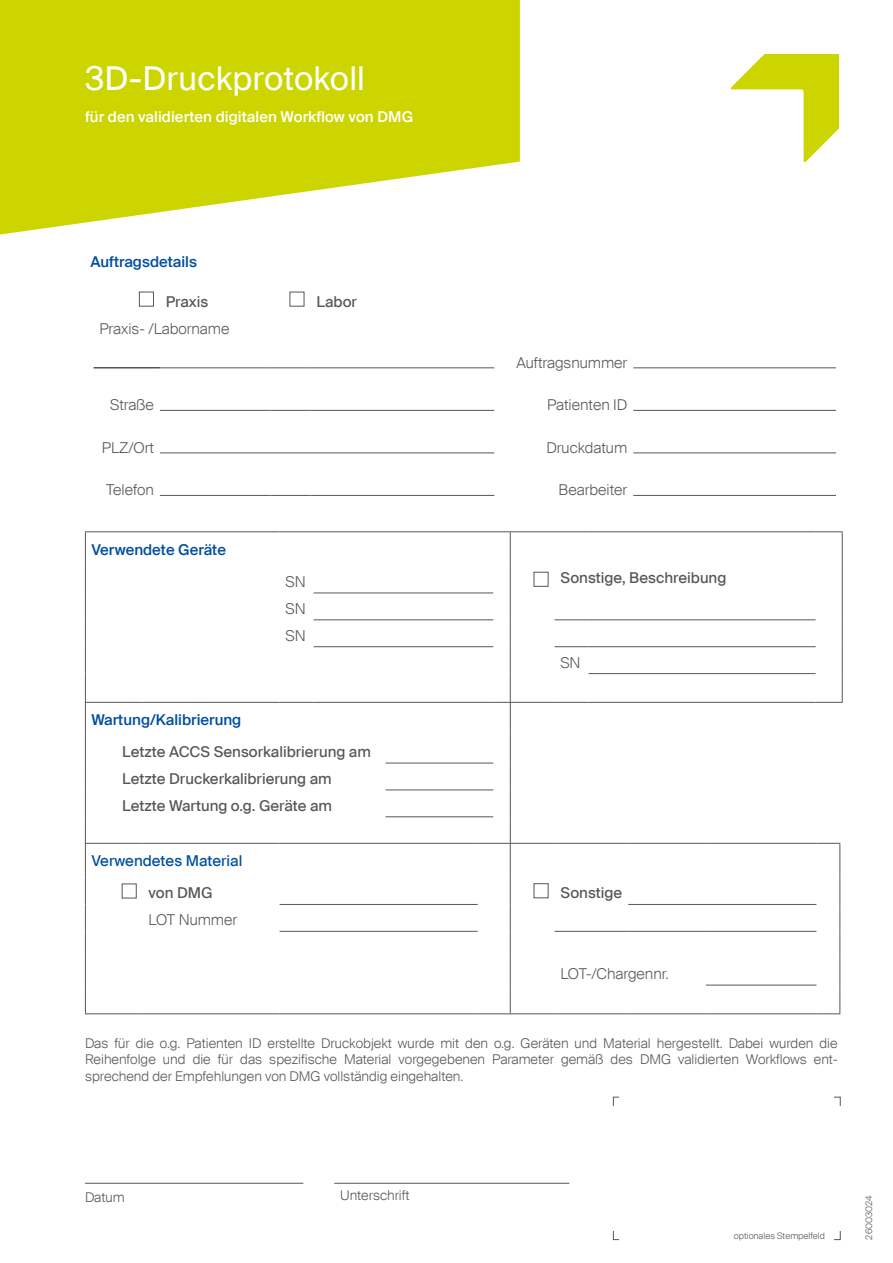
<style>
.page{position:relative;width:893px;height:1263px;background:#fff}
.page>*{position:absolute;margin:0;border:0;box-sizing:border-box;transform-origin:0 0}
.t1{font:33px "Suisse Intl";letter-spacing:.005em;color:#fff}
.t2{font:15px/26.8px "Suisse Intl";color:#575756}
.t3{font:300 15px/26.8px "Suisse Intl";color:#575756}
.t4{font:500 15px "Suisse Intl";color:#004f9e}
.t5{font:500 15px "Suisse Intl";letter-spacing:.005em;color:#fff}
.t6{font:15px "Suisse Intl";color:#004f9e}
.t7{font:300 13.5px/16.5px "Suisse Intl";color:#575756;text-align:justify}
.t8{font:300 9px "Suisse Intl";color:#575756}
</style>
<div class="page">
<svg style="left:0;top:0;width:520px;height:235px;fill:#cdd500"></svg>
<svg style="left:730px;top:54px;width:109px;height:109px"></svg>
<hr style="left:85px;top:1183px;width:218px;height:1px;background:#575756">
<hr style="left:334px;top:1183px;width:112px;height:1px;background:#575756">
<hr style="left:446px;top:1183px;width:34px;height:1px;background:#575756">
<hr style="left:480px;top:1183px;width:89px;height:1px;background:#575756">
<hr style="left:94px;top:368px;width:66px;height:1px;background:#000">
<hr style="left:160px;top:368px;width:110px;height:1px;background:#575756">
<hr style="left:270px;top:368px;width:40px;height:1px;background:#575756">
<hr style="left:310px;top:368px;width:184px;height:1px;background:#575756">
<hr style="left:633px;top:368px;width:203px;height:1px;background:#575756">
<hr style="left:160px;top:410px;width:110px;height:1px;background:#575756">
<hr style="left:270px;top:410px;width:40px;height:1px;background:#575756">
<hr style="left:310px;top:410px;width:184px;height:1px;background:#575756">
<hr style="left:633px;top:410px;width:203px;height:1px;background:#575756">
<hr style="left:160px;top:453px;width:110px;height:1px;background:#575756">
<hr style="left:270px;top:453px;width:40px;height:1px;background:#575756">
<hr style="left:310px;top:453px;width:184px;height:1px;background:#575756">
<hr style="left:160px;top:495px;width:110px;height:1px;background:#575756">
<hr style="left:270px;top:495px;width:40px;height:1px;background:#575756">
<hr style="left:310px;top:495px;width:184px;height:1px;background:#575756">
<hr style="left:633px;top:453px;width:203px;height:1px;background:#575756">
<hr style="left:633px;top:495px;width:203px;height:1px;background:#575756">
<div style="left:139px;top:292px;width:15px;height:15px;border:1px solid #575756"></div>
<div style="left:290px;top:292px;width:14px;height:15px;border:1px solid #575756"></div>
<hr style="left:85px;top:532px;width:1px;height:34px;background:#575756">
<hr style="left:85px;top:531px;width:58px;height:1px;background:#575756">
<hr style="left:143px;top:531px;width:137px;height:1px;background:#575756">
<hr style="left:280px;top:531px;width:34px;height:1px;background:#575756">
<hr style="left:314px;top:531px;width:179px;height:1px;background:#575756">
<svg style="left:493px;top:531px;width:17px;height:1px"></svg>
<hr style="left:510px;top:532px;width:1px;height:34px;background:#575756">
<hr style="left:510px;top:531px;width:44px;height:1px;background:#575756">
<hr style="left:554px;top:531px;width:34px;height:1px;background:#575756">
<hr style="left:588px;top:531px;width:228px;height:1px;background:#575756">
<svg style="left:816px;top:531px;width:27px;height:1px"></svg>
<hr style="left:842px;top:532px;width:1px;height:34px;background:#575756">
<hr style="left:314px;top:593px;width:179px;height:1px;background:#575756">
<hr style="left:314px;top:620px;width:179px;height:1px;background:#575756">
<hr style="left:554px;top:620px;width:34px;height:1px;background:#575756">
<hr style="left:588px;top:620px;width:228px;height:1px;background:#575756">
<hr style="left:314px;top:646px;width:179px;height:1px;background:#575756">
<hr style="left:554px;top:646px;width:34px;height:1px;background:#575756">
<hr style="left:588px;top:646px;width:228px;height:1px;background:#575756">
<svg style="left:85px;top:566px;width:1px;height:136px"></svg>
<hr style="left:85px;top:702px;width:58px;height:1px;background:#575756">
<hr style="left:143px;top:702px;width:137px;height:1px;background:#575756">
<hr style="left:280px;top:702px;width:34px;height:1px;background:#575756">
<hr style="left:314px;top:702px;width:179px;height:1px;background:#575756">
<svg style="left:493px;top:566px;width:18px;height:137px"></svg>
<hr style="left:510px;top:702px;width:44px;height:1px;background:#575756">
<hr style="left:554px;top:702px;width:34px;height:1px;background:#575756">
<hr style="left:588px;top:673px;width:228px;height:1px;background:#575756">
<hr style="left:588px;top:702px;width:228px;height:1px;background:#575756">
<svg style="left:816px;top:566px;width:27px;height:137px"></svg>
<div style="left:534px;top:572px;width:14px;height:15px;border:1px solid #575756"></div>
<hr style="left:85px;top:844px;width:1px;height:33px;background:#575756">
<hr style="left:85px;top:843px;width:58px;height:1px;background:#575756">
<hr style="left:143px;top:843px;width:137px;height:1px;background:#575756">
<hr style="left:280px;top:843px;width:198px;height:1px;background:#575756">
<hr style="left:478px;top:843px;width:32px;height:1px;background:#575756">
<hr style="left:510px;top:844px;width:1px;height:33px;background:#575756">
<hr style="left:510px;top:843px;width:44px;height:1px;background:#575756">
<hr style="left:554px;top:843px;width:74px;height:1px;background:#575756">
<hr style="left:628px;top:843px;width:78px;height:1px;background:#575756">
<hr style="left:706px;top:843px;width:110px;height:1px;background:#575756">
<svg style="left:816px;top:843px;width:24px;height:1px"></svg>
<hr style="left:839px;top:844px;width:1px;height:33px;background:#575756">
<hr style="left:280px;top:904px;width:198px;height:1px;background:#575756">
<hr style="left:628px;top:904px;width:78px;height:1px;background:#575756">
<hr style="left:706px;top:904px;width:110px;height:1px;background:#575756">
<hr style="left:280px;top:931px;width:198px;height:1px;background:#575756">
<hr style="left:554px;top:931px;width:74px;height:1px;background:#575756">
<hr style="left:628px;top:931px;width:78px;height:1px;background:#575756">
<hr style="left:706px;top:931px;width:110px;height:1px;background:#575756">
<svg style="left:85px;top:877px;width:1px;height:136px"></svg>
<hr style="left:85px;top:1013px;width:58px;height:1px;background:#575756">
<hr style="left:143px;top:1013px;width:137px;height:1px;background:#575756">
<hr style="left:280px;top:1013px;width:198px;height:1px;background:#575756">
<hr style="left:478px;top:1013px;width:32px;height:1px;background:#575756">
<svg style="left:510px;top:877px;width:1px;height:136px"></svg>
<hr style="left:510px;top:1013px;width:44px;height:1px;background:#575756">
<hr style="left:554px;top:1013px;width:74px;height:1px;background:#575756">
<hr style="left:628px;top:1013px;width:78px;height:1px;background:#575756">
<hr style="left:706px;top:1013px;width:110px;height:1px;background:#575756">
<hr style="left:706px;top:985px;width:110px;height:1px;background:#575756">
<svg style="left:816px;top:877px;width:24px;height:137px"></svg>
<div style="left:122px;top:883px;width:15px;height:15px;border:1px solid #575756"></div>
<div style="left:534px;top:883px;width:14px;height:15px;border:1px solid #575756"></div>
<hr style="left:85px;top:702px;width:1px;height:34px;background:#575756">
<hr style="left:510px;top:702px;width:1px;height:34px;background:#575756">
<hr style="left:386px;top:763px;width:107px;height:1px;background:#575756">
<hr style="left:386px;top:790px;width:107px;height:1px;background:#575756">
<svg style="left:85px;top:736px;width:1px;height:107px"></svg>
<hr style="left:386px;top:816px;width:107px;height:1px;background:#575756">
<svg style="left:510px;top:736px;width:1px;height:108px"></svg>
<h1 class="t1" style="left:85px;top:59px;width:281px">3D-Druckprotokoll</h1>
<p class="t5" style="left:85px;top:108px;width:330px">für den validierten digitalen Workflow von DMG</p>
<p class="t4" style="left:90px;top:253px;width:108px">Auftragsdetails</p>
<p class="t2" style="left:166px;top:288px;width:44px">Praxis</p>
<p class="t2" style="left:316px;top:288px;width:42px">Labor</p>
<p class="t3" style="left:100px;top:315px;width:131px">Praxis- /Laborname</p>
<p class="t3" style="left:516px;top:349px;width:112px">Auftragsnummer</p>
<p class="t3" style="left:110px;top:392px;width:45px">Straße</p>
<p class="t3" style="left:547px;top:392px;width:82px">Patienten ID</p>
<p class="t3" style="left:102px;top:434px;width:53px">PLZ/Ort</p>
<p class="t3" style="left:546px;top:434px;width:82px">Druckdatum</p>
<p class="t3" style="left:106px;top:477px;width:49px">Telefon</p>
<p class="t3" style="left:559px;top:477px;width:70px">Bearbeiter</p>
<p class="t4" style="left:91px;top:541px;width:136px">Verwendete Geräte</p>
<p class="t3" style="left:286px;top:568px;width:22px">SN</p>
<p class="t2" style="left:560px;top:565px;width:167px">Sonstige, Beschreibung</p>
<p class="t3" style="left:286px;top:595px;width:22px">SN<br>SN</p>
<p class="t3" style="left:560px;top:649px;width:22px">SN</p>
<p class="t4" style="left:91px;top:711px;width:151px">Wartung/Kalibrierung</p>
<p class="t2" style="left:122px;top:738px;width:250px">Letzte ACCS Sensorkalibrierung am<br>Letzte Druckerkalibrierung am<br>Letzte Wartung o.g. Geräte am</p>
<p class="t6" style="left:91px;top:852px;width:153px">Verwendetes Material</p>
<p class="t2" style="left:149px;top:880px;width:66px">von DMG</p>
<p class="t2" style="left:560px;top:880px;width:63px">Sonstige</p>
<p class="t3" style="left:149px;top:907px;width:90px">LOT Nummer</p>
<p class="t3" style="left:560px;top:960px;width:110px">LOT-/Chargennr.</p>
<p class="t7" style="left:85px;top:1035px;width:754px">Das für die o.g. Patienten ID erstellte Druckobjekt wurde mit den o.g. Geräten und Material hergestellt. Dabei wurden die Reihenfolge und die für das spezifische Material vorgegebenen Parameter gemäß des DMG validierten Workflows ent&shy;sprechend der Empfehlungen von DMG vollständig eingehalten.</p>
<p class="t7" style="left:85px;top:1188px;width:41px">Datum</p>
<p class="t7" style="left:340px;top:1187px;width:71px">Unterschrift</p>
<p class="t8" style="left:734px;top:1230px;width:93px">optionales Stempelfeld</p>
<p class="t8" style="left:864px;top:1239px;width:45px;rotate:-90deg">26003024</p>
</div>
